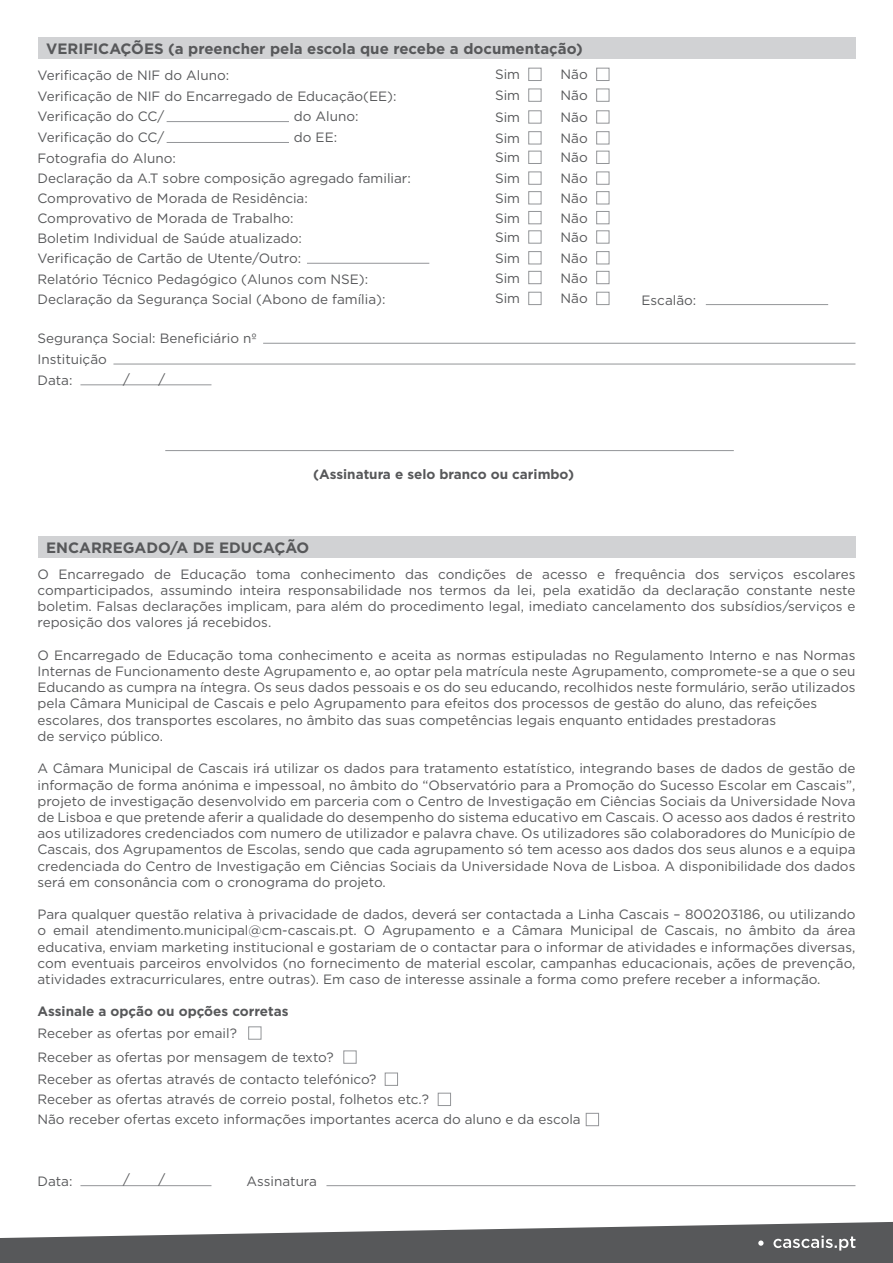
<style>
.page{position:relative;width:893px;height:1263px;background:#fff}
.page>*{position:absolute;margin:0;border:0;box-sizing:border-box;transform-origin:0 0}
.t1{font:700 15px "Gotham";color:#57585a}
.t2{font:13.5px/16.2px "Gotham";color:#57585a}
.t3{font:700 13.5px "Gotham";color:#57585a}
</style>
<div class="page">
<div style="left:38px;top:38px;width:817px;height:20px;background:#d1d2d4"></div>
<div style="left:38px;top:536px;width:817px;height:21px;background:#d1d2d4"></div>
<div style="left:529px;top:68px;width:12px;height:13px;border:1px solid #939598"></div>
<div style="left:529px;top:151px;width:12px;height:13px;border:1px solid #939598"></div>
<div style="left:529px;top:251px;width:12px;height:13px;border:1px solid #939598"></div>
<div style="left:529px;top:191px;width:12px;height:13px;border:1px solid #939598"></div>
<div style="left:529px;top:271px;width:12px;height:13px;border:1px solid #939598"></div>
<div style="left:529px;top:131px;width:12px;height:13px;border:1px solid #939598"></div>
<div style="left:529px;top:211px;width:12px;height:13px;border:1px solid #939598"></div>
<div style="left:529px;top:292px;width:12px;height:13px;border:1px solid #939598"></div>
<div style="left:596px;top:68px;width:13px;height:13px;border:1px solid #939598"></div>
<div style="left:596px;top:151px;width:13px;height:13px;border:1px solid #939598"></div>
<div style="left:596px;top:231px;width:13px;height:12px;border:1px solid #939598"></div>
<div style="left:596px;top:89px;width:13px;height:12px;border:1px solid #939598"></div>
<div style="left:596px;top:172px;width:13px;height:12px;border:1px solid #939598"></div>
<div style="left:596px;top:251px;width:13px;height:13px;border:1px solid #939598"></div>
<div style="left:596px;top:111px;width:13px;height:12px;border:1px solid #939598"></div>
<div style="left:596px;top:191px;width:13px;height:13px;border:1px solid #939598"></div>
<div style="left:596px;top:271px;width:13px;height:13px;border:1px solid #939598"></div>
<div style="left:596px;top:131px;width:13px;height:13px;border:1px solid #939598"></div>
<div style="left:596px;top:211px;width:13px;height:13px;border:1px solid #939598"></div>
<div style="left:596px;top:292px;width:13px;height:13px;border:1px solid #939598"></div>
<hr style="left:167px;top:121px;width:122px;height:1px;background:#939598">
<hr style="left:167px;top:142px;width:122px;height:1px;background:#939598">
<hr style="left:307px;top:263px;width:122px;height:1px;background:#939598">
<hr style="left:706px;top:304px;width:122px;height:1px;background:#939598">
<hr style="left:263px;top:343px;width:592px;height:1px;background:#939598">
<hr style="left:113px;top:364px;width:742px;height:1px;background:#939598">
<hr style="left:165px;top:450px;width:569px;height:1px;background:#939598">
<hr style="left:80px;top:385px;width:131px;height:1px;background:#939598">
<div style="left:248px;top:1027px;width:13px;height:12px;border:1px solid #939598"></div>
<div style="left:385px;top:1073px;width:13px;height:12px;border:1px solid #939598"></div>
<div style="left:438px;top:1093px;width:13px;height:13px;border:1px solid #939598"></div>
<div style="left:586px;top:1113px;width:13px;height:13px;border:1px solid #939598"></div>
<hr style="left:80px;top:1185px;width:131px;height:1px;background:#939598">
<hr style="left:326px;top:1185px;width:529px;height:1px;background:#939598">
<svg style="left:0;top:1222px;width:893px;height:41px"></svg>
<p class="t1" style="left:46px;top:39px;width:538px">VERIFICAÇÕES (a preencher pela escola que recebe a documentação)</p>
<p class="t2" style="left:38px;top:66px;width:193px">Verificação de NIF do Aluno:</p>
<p class="t2" style="left:495px;top:66px;width:27px">Sim</p>
<p class="t2" style="left:561px;top:66px;width:29px">Não</p>
<p class="t2" style="left:38px;top:85px;width:361px;line-height:20.9px">Verificação de NIF do Encarregado de Educação(EE):<br>Verificação do CC/</p>
<p class="t2" style="left:294px;top:108px;width:66px">do Aluno:</p>
<p class="t2" style="left:495px;top:87px;width:27px">Sim</p>
<p class="t2" style="left:495px;top:109px;width:27px">Sim</p>
<p class="t2" style="left:561px;top:87px;width:29px">Não</p>
<p class="t2" style="left:561px;top:109px;width:29px">Não</p>
<p class="t2" style="left:38px;top:129px;width:128px">Verificação do CC/</p>
<p class="t2" style="left:294px;top:129px;width:45px">do EE:</p>
<p class="t2" style="left:38px;top:148px;width:375px;line-height:20.1px">Fotografia do Aluno:<br>Declaração da A.T sobre composição agregado familiar:<br>Comprovativo de Morada de Residência:<br>Comprovativo de Morada de Trabalho:<br>Boletim Individual de Saúde atualizado:</p>
<p class="t2" style="left:495px;top:130px;width:27px">Sim</p>
<p class="t2" style="left:561px;top:130px;width:29px">Não</p>
<p class="t2" style="left:495px;top:149px;width:27px">Sim</p>
<p class="t2" style="left:561px;top:149px;width:29px">Não</p>
<p class="t2" style="left:495px;top:170px;width:27px">Sim</p>
<p class="t2" style="left:561px;top:170px;width:29px">Não</p>
<p class="t2" style="left:495px;top:190px;width:27px">Sim</p>
<p class="t2" style="left:561px;top:190px;width:29px">Não</p>
<p class="t2" style="left:495px;top:209px;width:27px">Sim</p>
<p class="t2" style="left:561px;top:209px;width:29px">Não</p>
<p class="t2" style="left:495px;top:229px;width:27px">Sim</p>
<p class="t2" style="left:561px;top:229px;width:29px">Não</p>
<p class="t2" style="left:38px;top:250px;width:265px">Verificação de Cartão de Utente/Outro:</p>
<p class="t2" style="left:495px;top:250px;width:27px">Sim</p>
<p class="t2" style="left:561px;top:250px;width:29px">Não</p>
<p class="t2" style="left:38px;top:268px;width:349px;line-height:20.1px">Relatório Técnico Pedagógico (Alunos com NSE):<br>Declaração da Segurança Social (Abono de família):</p>
<p class="t2" style="left:38px;top:328px;width:221px;line-height:20.9px">Segurança Social: Beneficiário nº<br>Instituição</p>
<p class="t2" style="left:495px;top:269px;width:27px">Sim</p>
<p class="t2" style="left:495px;top:290px;width:27px">Sim</p>
<p class="t2" style="left:561px;top:269px;width:29px">Não</p>
<p class="t2" style="left:561px;top:290px;width:29px">Não</p>
<p class="t2" style="left:38px;top:372px;width:37px">Data:</p>
<p class="t2" style="left:123px;top:370px;width:8px">/</p>
<p class="t2" style="left:158px;top:370px;width:8px">/</p>
<p class="t3" style="left:313px;top:465px;width:263px">(Assinatura e selo branco ou carimbo)</p>
<p class="t1" style="left:46px;top:537px;width:265px">ENCARREGADO/A DE EDUCAÇÃO</p>
<p class="t2" style="left:641px;top:292px;width:56px">Escalão:</p>
<p class="t2" style="left:38px;top:566px;width:819px;text-align:justify">O Encarregado de Educação toma conhecimento das condições de acesso e frequência dos serviços escolares comparticipados, assumindo inteira responsabilidade nos termos da lei, pela exatidão da declaração constante neste boletim. Falsas declarações implicam, para além do procedimento legal, imediato cancelamento dos subsídios/serviços e reposição dos valores já recebidos.</p>
<p class="t2" style="left:38px;top:647px;width:819px">O Encarregado de Educação toma conhecimento e aceita as normas estipuladas no Regulamento Interno e nas Normas Internas de Funcionamento deste Agrupamento e, ao optar pela matrícula neste Agrupamento, compromete-se a que o seu Educando as cumpra na íntegra. Os seus dados pessoais e os do seu educando, recolhidos neste formulário, serão utilizados pela Câmara Municipal de Cascais e pelo Agrupamento para efeitos dos processos de gestão do aluno, das refeições escolares, dos transportes escolares, no âmbito das suas competências legais enquanto entidades prestadoras<br>de serviço público.</p>
<p class="t2" style="left:38px;top:760px;width:819px;text-align:justify">A Câmara Municipal de Cascais irá utilizar os dados para tratamento estatístico, integrando bases de dados de gestão de informação de forma anónima e impessoal, no âmbito do “Observatório para a Promoção do Sucesso Escolar em Cascais”, projeto de investigação desenvolvido em parceria com o Centro de Investigação em Ciências Sociais da Universidade Nova de Lisboa e que pretende aferir a qualidade do desempenho do sistema educativo em Cascais. O acesso aos dados é restrito aos utilizadores credenciados com numero de utilizador e palavra chave. Os utilizadores são colaboradores do Município de Cascais, dos Agrupamentos de Escolas, sendo que cada agrupamento só tem acesso aos dados dos seus alunos e a equipa credenciada do Centro de Investigação em Ciências Sociais da Universidade Nova de Lisboa. A disponibilidade dos dados será em consonância com o cronograma do projeto.</p>
<p class="t2" style="left:38px;top:906px;width:819px;text-align:justify">Para qualquer questão relativa à privacidade de dados, deverá ser contactada a Linha Cascais – 800203186, ou utilizando o email atendimento.municipal@cm-cascais.pt. O Agrupamento e a Câmara Municipal de Cascais, no âmbito da área educativa, enviam marketing institucional e gostariam de o contactar para o informar de atividades e informações diversas, com eventuais parceiros envolvidos (no fornecimento de material escolar, campanhas educacionais, ações de prevenção, atividades extracurriculares, entre outras). Em caso de interesse assinale a forma como prefere receber a informação.</p>
<p class="t3" style="left:38px;top:1002px;width:253px">Assinale a opção ou opções corretas</p>
<p class="t2" style="left:38px;top:1022px;width:340px;line-height:22.6px">Receber as ofertas por email?<br>Receber as ofertas por mensagem de texto?<br>Receber as ofertas através de contacto telefónico?</p>
<p class="t2" style="left:38px;top:1089px;width:545px;line-height:20.1px">Receber as ofertas através de correio postal, folhetos etc.?<br>Não receber ofertas exceto informações importantes acerca do aluno e da escola</p>
<p class="t2" style="left:38px;top:1173px;width:37px">Data:</p>
<p class="t2" style="left:123px;top:1171px;width:8px">/</p>
<p class="t2" style="left:158px;top:1171px;width:8px">/</p>
<p class="t2" style="left:247px;top:1173px;width:72px">Assinatura</p>
</div>
